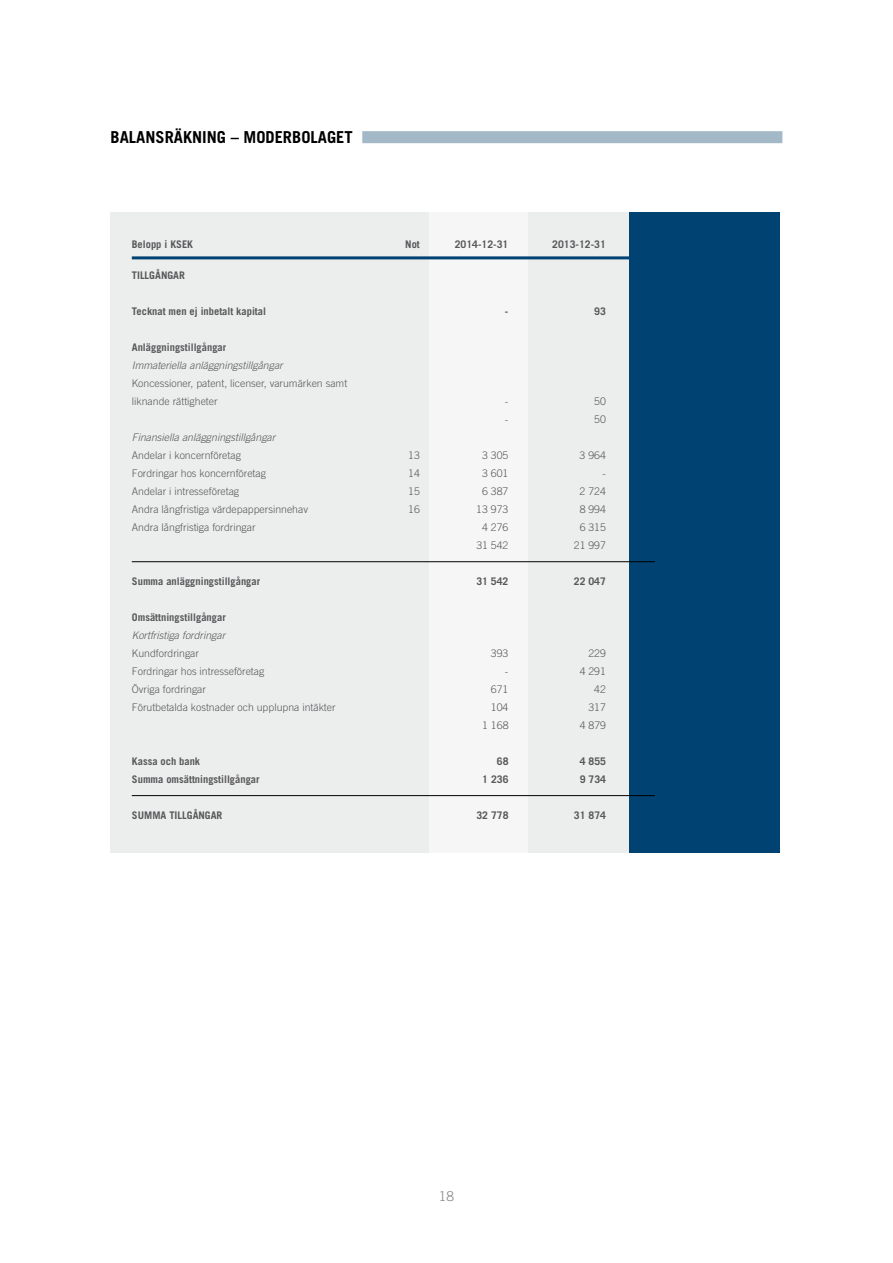
<style>
.page{position:relative;width:893px;height:1263px;background:#fff}
.page>*{position:absolute;margin:0;border:0;box-sizing:border-box;transform-origin:0 0}
.t1{font:700 16.5px "Trade Gothic";color:#000}
.t2{font:300 13.5px "Trade Gothic";color:#87888a}
.t3{font:300 10.5px/18px "Trade Gothic";color:#58585a}
.t4{font:700 10.5px "Trade Gothic";color:#58585a}
.t5{font:italic 300 10.5px "Trade Gothic";color:#58585a}
</style>
<div class="page">
<div style="left:111px;top:213px;width:518px;height:640px;background:#eceded"></div>
<div style="left:629px;top:213px;width:151px;height:640px;background:#004272"></div>
<div style="left:430px;top:213px;width:98px;height:640px;background:#f6f6f6"></div>
<div style="left:362px;top:131px;width:420px;height:12px;background:#a3b9c8"></div>
<hr style="left:132px;top:256px;width:497px;height:3px;background:#004272">
<hr style="left:132px;top:561px;width:523px;height:1px;background:#000">
<hr style="left:132px;top:795px;width:523px;height:1px;background:#000">
<h1 class="t1" style="left:111px;top:127px;width:244px">BALANSRÄKNING – MODERBOLAGET</h1>
<p class="t4" style="left:132px;top:238px;width:63px">Belopp i KSEK</p>
<p class="t4" style="left:405px;top:238px;width:16px">Not</p>
<p class="t4" style="left:455px;top:238px;width:55px">2014-12-31</p>
<p class="t4" style="left:552px;top:238px;width:55px">2013-12-31</p>
<p class="t4" style="left:132px;top:269px;width:55px">TILLGÅNGAR</p>
<p class="t4" style="left:132px;top:305px;width:136px">Tecknat men ej inbetalt kapital</p>
<p class="t4" style="left:505px;top:305px;width:5px">-</p>
<p class="t4" style="left:594px;top:305px;width:13px">93</p>
<p class="t4" style="left:132px;top:341px;width:96px">Anläggningstillgångar</p>
<p class="t5" style="left:132px;top:359px;width:152px">Immateriella anläggningstillgångar</p>
<p class="t3" style="left:132px;top:374px;width:217px">Koncessioner, patent, licenser, varumärken samt liknande rättigheter</p>
<p class="t3" style="left:505px;top:392px;width:5px">-</p>
<p class="t3" style="left:594px;top:392px;width:13px">50</p>
<p class="t3" style="left:505px;top:410px;width:5px">-</p>
<p class="t3" style="left:594px;top:410px;width:13px">50</p>
<p class="t5" style="left:132px;top:431px;width:145px">Finansiella anläggningstillgångar</p>
<p class="t3" style="left:132px;top:446px;width:111px">Andelar i koncernföretag</p>
<p class="t3" style="left:408px;top:446px;width:13px">13</p>
<p class="t3" style="left:482px;top:446px;width:28px">3 305</p>
<p class="t3" style="left:580px;top:446px;width:28px">3 964</p>
<p class="t3" style="left:132px;top:464px;width:136px">Fordringar hos koncernföretag</p>
<p class="t3" style="left:408px;top:464px;width:13px">14</p>
<p class="t3" style="left:482px;top:464px;width:28px">3 601</p>
<p class="t3" style="left:602px;top:464px;width:5px">-</p>
<p class="t3" style="left:132px;top:482px;width:109px">Andelar i intresseföretag</p>
<p class="t3" style="left:408px;top:482px;width:13px">15</p>
<p class="t3" style="left:482px;top:482px;width:28px">6 387</p>
<p class="t3" style="left:580px;top:482px;width:28px">2 724</p>
<p class="t3" style="left:132px;top:500px;width:178px">Andra långfristiga värdepappersinnehav</p>
<p class="t3" style="left:408px;top:500px;width:13px">16</p>
<p class="t3" style="left:476px;top:500px;width:34px">13 973</p>
<p class="t3" style="left:580px;top:500px;width:28px">8 994</p>
<p class="t3" style="left:132px;top:518px;width:125px">Andra långfristiga fordringar</p>
<p class="t3" style="left:482px;top:518px;width:28px">4 276</p>
<p class="t3" style="left:580px;top:518px;width:28px">6 315</p>
<p class="t3" style="left:476px;top:536px;width:34px">31 542</p>
<p class="t3" style="left:574px;top:536px;width:34px">21 997</p>
<p class="t4" style="left:132px;top:575px;width:130px">Summa anläggningstillgångar</p>
<p class="t4" style="left:476px;top:575px;width:34px">31 542</p>
<p class="t4" style="left:574px;top:575px;width:34px">22 047</p>
<p class="t4" style="left:132px;top:611px;width:95px">Omsättningstillgångar</p>
<p class="t5" style="left:132px;top:629px;width:95px">Kortfristiga fordringar</p>
<p class="t3" style="left:132px;top:644px;width:69px">Kundfordringar</p>
<p class="t3" style="left:491px;top:644px;width:19px">393</p>
<p class="t3" style="left:588px;top:644px;width:19px">229</p>
<p class="t3" style="left:132px;top:662px;width:134px">Fordringar hos intresseföretag</p>
<p class="t3" style="left:505px;top:662px;width:5px">-</p>
<p class="t3" style="left:580px;top:662px;width:28px">4 291</p>
<p class="t3" style="left:132px;top:680px;width:76px">Övriga fordringar</p>
<p class="t3" style="left:491px;top:680px;width:19px">671</p>
<p class="t3" style="left:594px;top:680px;width:13px">42</p>
<p class="t3" style="left:132px;top:698px;width:205px">Förutbetalda kostnader och upplupna intäkter</p>
<p class="t3" style="left:491px;top:698px;width:19px">104</p>
<p class="t3" style="left:588px;top:698px;width:19px">317</p>
<p class="t3" style="left:482px;top:716px;width:28px">1 168</p>
<p class="t3" style="left:580px;top:716px;width:28px">4 879</p>
<p class="t4" style="left:132px;top:755px;width:70px">Kassa och bank</p>
<p class="t4" style="left:497px;top:755px;width:13px">68</p>
<p class="t4" style="left:580px;top:755px;width:28px">4 855</p>
<p class="t4" style="left:132px;top:773px;width:129px">Summa omsättningstillgångar</p>
<p class="t4" style="left:482px;top:773px;width:28px">1 236</p>
<p class="t4" style="left:580px;top:773px;width:28px">9 734</p>
<p class="t4" style="left:132px;top:809px;width:92px">SUMMA TILLGÅNGAR</p>
<p class="t4" style="left:476px;top:809px;width:34px">32 778</p>
<p class="t4" style="left:574px;top:809px;width:34px">31 874</p>
<p class="t2" style="left:439px;top:1188px;width:17px">18</p>
</div>
